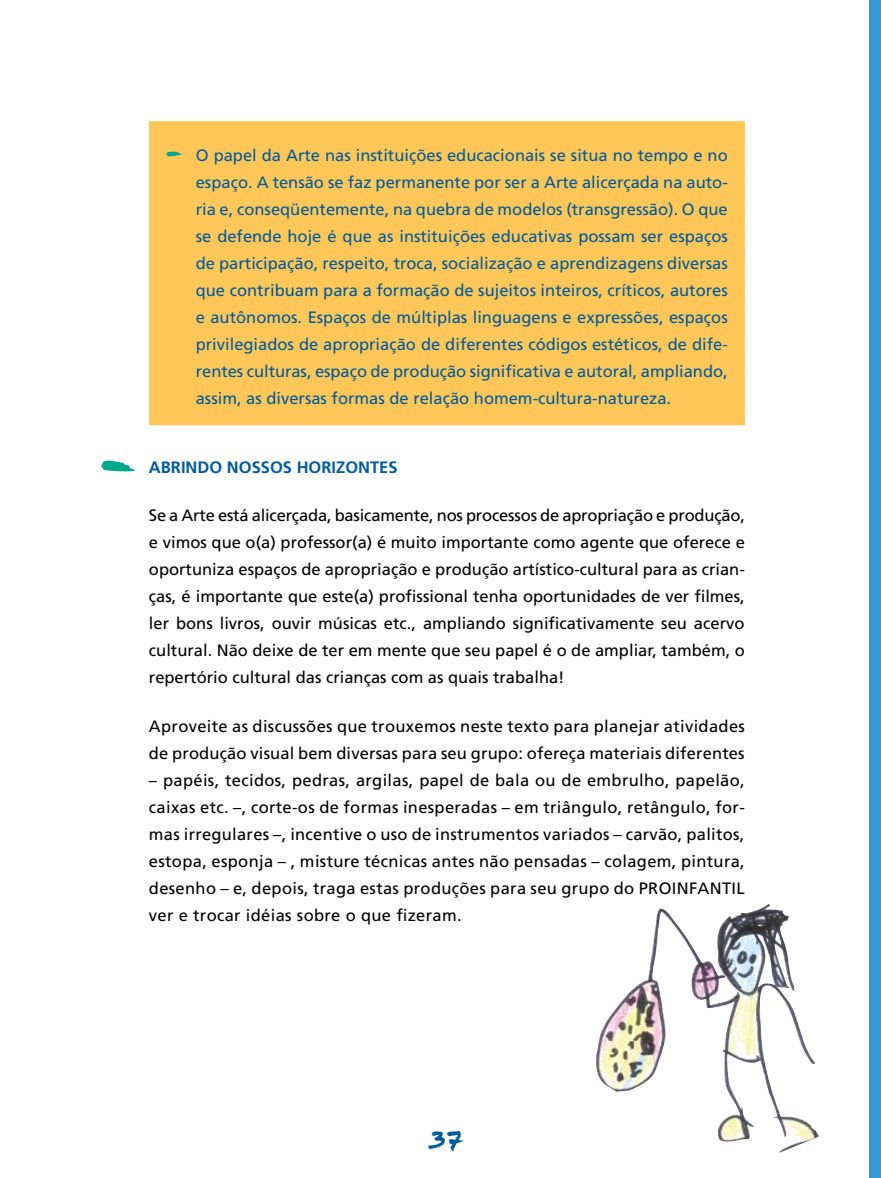
<style>
.page{position:relative;width:881px;height:1178px;background:#fff}
.page>*{position:absolute;margin:0;border:0;box-sizing:border-box;transform-origin:0 0}
.t1{font:27px "Flood";color:#005a9c}
.t2{font:16.5px/27px "Frutiger";letter-spacing:.02em;color:#000;text-align:justify}
.t3{font:16.5px/27px "Frutiger";color:#005a9c;text-align:justify}
.t4{font:700 16.5px "Frutiger";color:#005a9c}
.s1{font-family:"Flood";font-size:33px;color:#00a88e}
</style>
<div class="page">
<div style="left:868px;top:0;width:12px;height:1178px;background:#3797d3"></div>
<div style="left:149px;top:121px;width:595px;height:304px;background:#ffc758;border:2px solid #ffc758"></div>
<img style="left:596px;top:904px;width:222px;height:249px">
<p class="t3" style="left:196px;top:141px;width:533px;text-indent:-30px"><span class="s1">-</span> O papel da Arte nas instituições educacionais se situa no tempo e no espaço. A tensão se faz permanente por ser a Arte alicerçada na auto&shy;ria e, conseqüentemente, na quebra de modelos (transgressão). O que se defende hoje é que as instituições educativas possam ser espaços de participação, respeito, troca, socialização e aprendizagens diversas que contribuam para a formação de sujeitos inteiros, críticos, autores e autônomos. Espaços de múltiplas linguagens e expressões, espaços privilegiados de apropriação de diferentes códigos estéticos, de dife&shy;rentes culturas, espaço de produção significativa e autoral, ampliando, assim, as diversas formas de relação homem-cultura-natureza.</p>
<p class="t4" style="left:149px;top:458px;width:250px">ABRINDO NOSSOS HORIZONTES</p>
<p class="t2" style="left:149px;top:502px;width:597px">Se a Arte está alicerçada, basicamente, nos processos de apropriação e produção, e vimos que o(a) professor(a) é muito importante como agente que oferece e oportuniza espaços de apropriação e produção artístico-cultural para as crian&shy;ças, é importante que este(a) profissional tenha oportunidades de ver filmes, ler bons livros, ouvir músicas etc., ampliando significativamente seu acervo cultural. Não deixe de ter em mente que seu papel é o de ampliar, também, o repertório cultural das crianças com as quais trabalha!</p>
<p class="t2" style="left:149px;top:712px;width:597px">Aproveite as discussões que trouxemos neste texto para planejar atividades de produção visual bem diversas para seu grupo: ofereça materiais diferentes</p>
<p class="t2" style="left:149px;top:766px;width:597px">– papéis, tecidos, pedras, argilas, papel de bala ou de embrulho, papelão, caixas etc. –, corte-os de formas inesperadas – em triângulo, retângulo, for&shy;mas irregulares –, incentive o uso de instrumentos variados – carvão, palitos, estopa, esponja – , misture técnicas antes não pensadas – colagem, pintura, desenho – e, depois, traga estas produções para seu grupo do PROINFANTIL ver e trocar idéias sobre o que fizeram.</p>
<h1 class="t1" style="left:430px;top:1123px;width:35px">37</h1>
</div>
